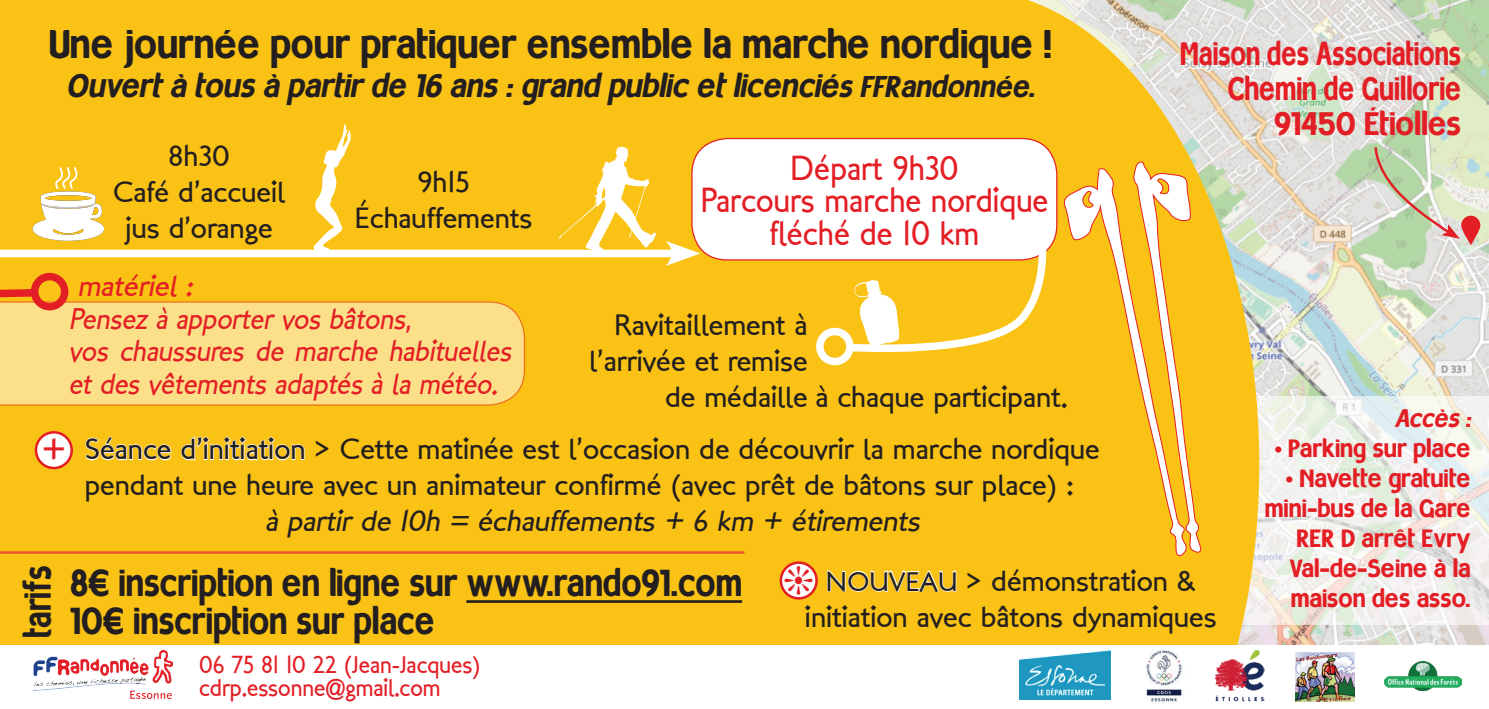
<style>
.page{position:relative;width:1489px;height:709px;background:#fff}
.page>*{position:absolute;margin:0;border:0;box-sizing:border-box;transform-origin:0 0}
.t1{font:40px "Milocha";color:#231f20}
.t2{font:37.5px/37.5px "Milocha";color:#231f20;scale:.94 1}
.t3{font:37.5px "Milocha";color:#231f20;scale:.87 1}
.t4{font:37.5px "London Between";color:#e41e25}
.t5{font:35px/32.5px "London Between";color:#e41e25;text-align:center;scale:.9 1}
.t6{font:italic 32.5px "Milocha";color:#231f20}
.t7{font:32.5px/35px "Milocha";color:#e41e25;text-align:right;scale:.84 1}
.t8{font:30px/36px "London Between";color:#231f20;text-align:center}
.t9{font:italic 30px/32.5px "London Between";color:#e41e25}
.t10{font:italic 30px "London Between";color:#231f20}
.t11{font:25px/30px "Milocha";color:#e41e25;text-align:right}
.t12{font:25px/22.5px "London Between";color:#e41e25;scale:.9 1}
.t13{font:italic 25px "Milocha";color:#e41e25}
.s1{font-size:30px}
.s2{font-size:27.5px}
</style>
<div class="page">
<img style="left:1259px;top:0;width:229px;height:645px">
<svg style="left:1259px;top:396px;width:229px;height:229px;fill:#f1f0ef"></svg>
<svg style="left:952px;top:0;width:307px;height:645px;background:#f2c843"></svg>
<div style="left:0;top:0;width:952px;height:709px;background:#fac215"></div>
<div style="left:0;top:645px;width:1488px;height:64px;background:#fff"></div>
<div style="left:0;top:250px;width:679px;height:7px;background:#fff"></div>
<svg style="left:665px;top:241px;width:35px;height:25px"></svg>
<img style="left:34px;top:650px;width:139px;height:49px">
<svg style="left:1460px;top:216px;width:20px;height:29px"></svg>
<svg style="left:1372px;top:145px;width:87px;height:94px;background:#ccd5b8"></svg>
<svg style="left:1062px;top:167px;width:126px;height:390px;background:#fac52c"></svg>
<svg style="left:1130px;top:161px;width:72px;height:392px"></svg>
<div style="left:692px;top:138px;width:364px;height:122px;background:#fff;border-radius:35px"></div>
<div style="left:691px;top:138px;width:366px;height:122px;border:1px solid #e41e25;border-radius:35px"></div>
<svg style="left:85px;top:436px;width:87px;height:25px"></svg>
<svg style="left:181px;top:436px;width:124px;height:25px"></svg>
<hr style="left:0;top:551px;width:744px;height:3px;background:#f05430">
<img style="left:1019px;top:650px;width:90px;height:50px">
<img style="left:1214px;top:650px;width:50px;height:51px">
<img style="left:1146px;top:650px;width:36px;height:53px">
<img style="left:1384px;top:661px;width:76px;height:29px">
<svg style="left:313px;top:124px;width:38px;height:126px"></svg>
<svg style="left:558px;top:146px;width:98px;height:104px"></svg>
<svg style="left:807px;top:212px;width:255px;height:162px"></svg>
<div style="left:0;top:301px;width:525px;height:104px;background:#fce089"></div>
<svg style="left:0;top:167px;width:104px;height:152px"></svg>
<div style="left:36px;top:432px;width:36px;height:36px;background:#fff;border-radius:50%"></div>
<div style="left:35px;top:431px;width:38px;height:38px;border:2px solid #e41e25;border-radius:50%"></div>
<img style="left:1295px;top:652px;width:58px;height:49px">
<hr style="left:466px;top:600px;width:276px;height:3px;background:#231f20">
<svg style="left:780px;top:562px;width:36px;height:36px"></svg>
<div style="left:779px;top:561px;width:38px;height:38px;border:2px solid #e41e25;border-radius:50%"></div>
<svg style="left:827px;top:568px;width:129px;height:26px"></svg>
<svg style="left:784px;top:565px;width:28px;height:30px"></svg>
<h1 class="t1" style="left:49px;top:21px;width:1004px">Une journée pour pratiquer ensemble la marche nordique !</h1>
<p class="t6" style="left:66px;top:67px;width:976px">Ouvertà tous à partirde 16 ans :grand public etlicencié<span class="s1">s FFRandonnée.</span></p>
<p class="t8" style="left:113px;top:138px;width:174px">8h30<br>Café d’accueil jus d’orange</p>
<p class="t8" style="left:354px;top:164px;width:179px">9h15<br>Échauffements</p>
<p class="t5" style="left:700px;top:152px;width:388px">Départ 9h30<br>Parcours marche nordique fléché de 10 km</p>
<p class="t7" style="left:1180px;top:36px;width:336px">Maison des Associations<br>Chemin de Guillorie<br>91450 Étiolles</p>
<p class="t9" style="left:68px;top:270px;width:451px;text-indent:9px">matériel :<br>Pensez à apporter vos bâtons,<br>vos chaussures de marche habituelles et des vêtements adaptés à la météo.</p>
<p class="t8" style="left:614px;top:307px;width:195px">Ravitaillement à</p>
<p class="t8" style="left:589px;top:343px;width:220px">l’arrivée et remise</p>
<p class="t8" style="left:665px;top:379px;width:404px">de médaille à chaque participant.</p>
<p class="t4" style="left:41px;top:426px;width:26px">+</p>
<p class="t8" style="left:85px;top:431px;width:1016px;text-align:left">Séance d’initiation &gt; Cette matinée est l’occasion de découvrir la marche nordique pendant une heure avec un animateur confirmé (avec prêt de bâtons sur place) :</p>
<p class="t10" style="left:265px;top:502px;width:663px">à partir de 10h = échauffements + 6 km + étirements</p>
<p class="t3" style="left:15px;top:638px;width:85px;rotate:-90deg">tarifs</p>
<p class="t8" style="left:805px;top:563px;width:413px"><span class="s2">NOUVEAU</span> &gt; démonstration &amp; initiation avec bâtons dynamiques</p>
<p class="t2" style="left:70px;top:564px;width:716px">8€ inscription en ligne sur www.rando91.com<br>10€ inscription sur place</p>
<p class="t12" style="left:199px;top:653px;width:314px">06 75 81 10 22 (Jean-Jacques) cdrp.essonne@gmail.com</p>
<p class="t13" style="left:1394px;top:403px;width:83px">Accès :</p>
<p class="t11" style="left:1274px;top:433px;width:198px">• Parking sur place</p>
<p class="t11" style="left:1264px;top:463px;width:207px">• Navette gratuite mini-bus de la Gare<br>RER D arrêt Evry<br>Val-de-Seine à la maison des asso.</p>
</div>
